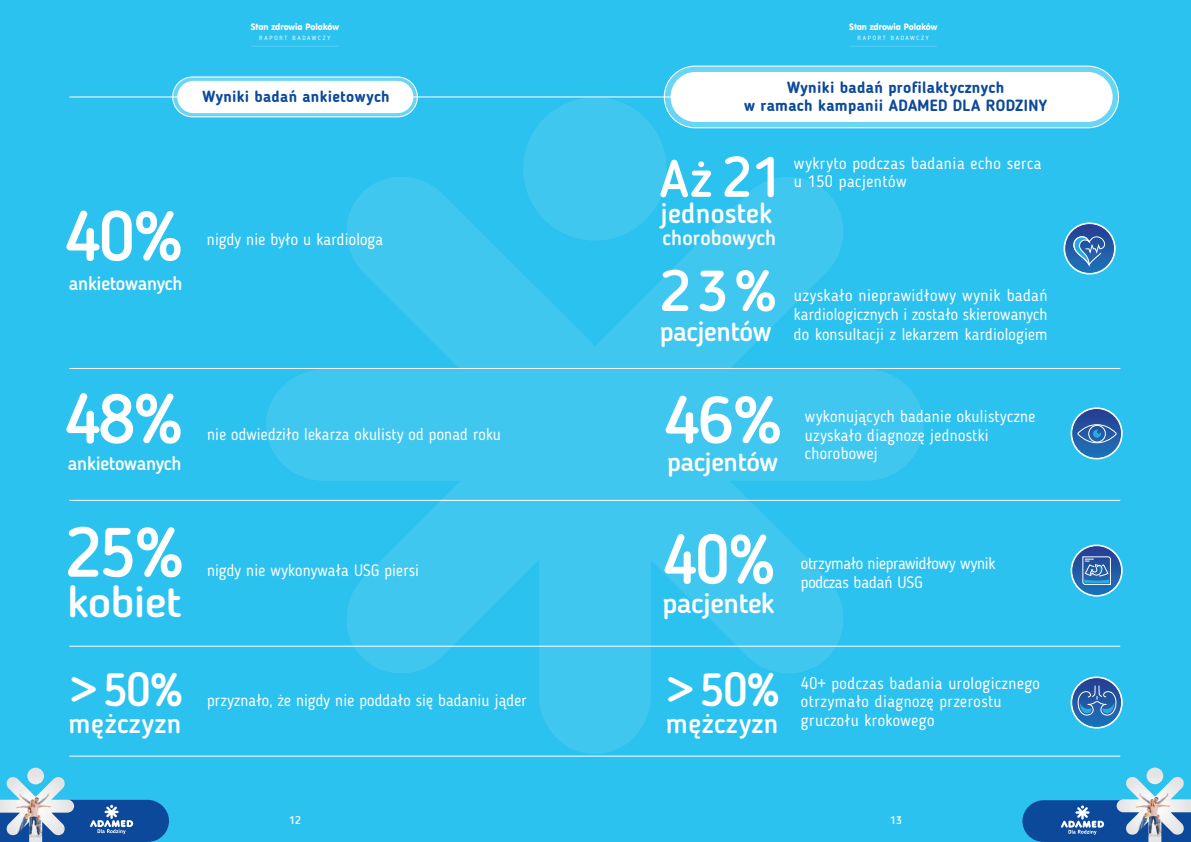
<style>
.page{position:relative;width:1191px;height:842px;background:#2cc2ef}
.page>*{position:absolute;margin:0;border:0;box-sizing:border-box;transform-origin:0 0}
.t1{font:500 69.1px "Blogger Sans";color:#fff}
.t2{font:500 68.4px "Blogger Sans";color:#fff;scale:.96 1}
.t3{font:500 65.6px "Blogger Sans";color:#fff;scale:1.05 1}
.t4{font:500 57.1px "Blogger Sans";color:#fff;scale:1.05 1}
.t5{font:500 52px "Blogger Sans";color:#fff}
.t6{font:500 46.4px "Blogger Sans";color:#fff}
.t7{font:500 43.3px "Blogger Sans";letter-spacing:-.015em;color:#fff;scale:1.08 1}
.t8{font:500 28.2px "Blogger Sans";letter-spacing:-.02em;color:#fff;scale:1.05 1}
.t9{font:500 28.1px "Blogger Sans";letter-spacing:.005em;color:#fff}
.t10{font:500 27.7px "Blogger Sans";letter-spacing:-.02em;color:#fff}
.t11{font:500 27.7px "Blogger Sans";letter-spacing:.02em;color:#fff}
.t12{font:500 26.2px "Blogger Sans";letter-spacing:-.02em;color:#fff;scale:1.05 1}
.t13{font:500 21px "Blogger Sans";letter-spacing:.005em;color:#fff}
.t14{font:500 19.1px "Blogger Sans";letter-spacing:-.015em;color:#fff}
.t15{font:16.5px/18.3px "Blogger Sans";letter-spacing:.01em;color:#fff;scale:.96 1}
.t16{font:16.5px/19.8px "Blogger Sans";letter-spacing:.01em;color:#fff;text-align:justify}
.t17{font:16.5px "Blogger Sans";letter-spacing:.03em;color:#fff;scale:.96 1}
.t18{font:16.5px/18.3px "Blogger Sans";letter-spacing:.03em;color:#fff}
.t19{font:16.5px "Blogger Sans";letter-spacing:-.02em;color:#fff}
.t20{font:16.5px "Blogger Sans";letter-spacing:-.015em;color:#fff}
.t21{font:700 16.2px/18px "Blogger Sans";letter-spacing:.02em;color:#0d499a;text-align:center}
.t22{font:700 16px "Blogger Sans";letter-spacing:.02em;color:#0d499a}
.t23{font:500 11px "Blogger Sans";color:#fff}
.t24{font:9px "VAG Rounded EU";color:#fff;scale:.95 1}
.t25{font:6px "Blogger Sans";letter-spacing:.28em;color:#fff}
.s1{font-size:56.2px}
.s2{font-weight:500;font-size:27.7px}
</style>
<div class="page">
<svg style="left:266px;top:98px;width:657px;height:656px;fill:#40c7f0"></svg>
<hr style="left:69px;top:756px;width:1051px;height:1px;background:#fff">
<hr style="left:69px;top:646px;width:1051px;height:1px;background:#fff">
<hr style="left:69px;top:500px;width:1051px;height:1px;background:#fff">
<hr style="left:69px;top:368px;width:1051px;height:1px;background:#fff">
<hr style="left:69px;top:97px;width:1040px;height:1px;background:#fff">
<svg style="left:173px;top:77px;width:244px;height:40px"></svg>
<div style="left:172px;top:77px;width:245px;height:40px;border:1px solid #fff;border-radius:20px"></div>
<div style="left:177px;top:81px;width:236px;height:32px;background:#fff;border-radius:16px"></div>
<svg style="left:1070px;top:407px;width:52px;height:52px"></svg>
<svg style="left:1071px;top:408px;width:50px;height:50px"></svg>
<div style="left:1071px;top:408px;width:51px;height:51px;border:1px solid #fff;border-radius:50%"></div>
<svg style="left:1077px;top:424px;width:40px;height:19px"></svg>
<svg style="left:1070px;top:544px;width:52px;height:53px"></svg>
<svg style="left:1071px;top:546px;width:50px;height:49px"></svg>
<div style="left:1071px;top:545px;width:51px;height:51px;border:1px solid #fff;border-radius:50%"></div>
<svg style="left:1082px;top:556px;width:29px;height:29px"></svg>
<svg style="left:1070px;top:676px;width:52px;height:53px"></svg>
<svg style="left:1071px;top:678px;width:50px;height:49px"></svg>
<div style="left:1071px;top:677px;width:51px;height:51px;border:1px solid #fff;border-radius:50%"></div>
<svg style="left:1077px;top:685px;width:40px;height:72px"></svg>
<div style="left:664px;top:66px;width:454px;height:62px;background:#6ad4f3;border-radius:31px"></div>
<div style="left:664px;top:66px;width:454px;height:62px;border:1px solid #fff;border-radius:31px"></div>
<div style="left:670px;top:72px;width:442px;height:50px;background:#fff;border-radius:25px"></div>
<svg style="left:1063px;top:222px;width:52px;height:53px"></svg>
<svg style="left:1064px;top:224px;width:50px;height:49px"></svg>
<div style="left:1064px;top:223px;width:51px;height:51px;border:1px solid #fff;border-radius:50%"></div>
<svg style="left:1073px;top:236px;width:32px;height:32px"></svg>
<img style="left:0;top:768px;width:74px;height:32px">
<svg style="left:0;top:800px;width:169px;height:42px;background:#517bb1"></svg>
<img style="left:1121px;top:767px;width:70px;height:33px">
<svg style="left:1022px;top:800px;width:169px;height:42px;background:#507bb1"></svg>
<svg style="left:849px;top:46px;width:87px;height:1px"></svg>
<svg style="left:251px;top:46px;width:87px;height:1px"></svg>
<p class="t24" style="left:251px;top:22px;width:94px">Stan zdrowia Polaków</p>
<p class="t25" style="left:259px;top:35px;width:73px">RAPORT BADAWCZY</p>
<p class="t22" style="left:202px;top:87px;width:189px">Wyniki badań ankietowych</p>
<h1 class="t1" style="left:64px;top:195px;width:120px">40%</h1>
<p class="t14" style="left:69px;top:272px;width:115px">ankietowanych</p>
<p class="t15" style="left:207px;top:230px;width:185px">nigdy nie było u kardiologa</p>
<p class="t24" style="left:849px;top:22px;width:94px">Stan zdrowia Polaków</p>
<p class="t25" style="left:857px;top:35px;width:73px">RAPORT BADAWCZY</p>
<p class="t21" style="left:744px;top:78px;width:304px">Wyniki badań profilaktycznych<br>w ramach kampanii ADAMED DLA RODZINY</p>
<h3 class="t5" style="left:659px;top:148px;width:124px">Aż <span class="s1">21</span></h3>
<h3 class="t9" style="left:660px;top:197px;width:113px">jednostek</h3>
<p class="t13" style="left:662px;top:226px;width:115px">chorobowych</p>
<h3 class="t4" style="left:659px;top:257px;width:114px">23%</h3>
<h3 class="t10" style="left:660px;top:314px;width:113px">pacjentów</h3>
<p class="t18" style="left:794px;top:154px;width:249px">wykryto podczas badania echo serca u 150 pacjentów</p>
<p class="t16" style="left:794px;top:285px;width:255px">uzyskało nieprawidłowy wynik badań kardiologicznych i zostało skierowanych do konsultacji z lekarzem kardiologiem</p>
<h1 class="t1" style="left:64px;top:377px;width:120px">48%</h1>
<h3 class="t3" style="left:663px;top:381px;width:115px">46%</h3>
<h3 class="t12" style="left:667px;top:446px;width:107px">pacjentów</h3>
<p class="t15" style="left:207px;top:425px;width:308px">nie odwiedziło lekarza okulisty od ponad roku</p>
<p class="t14" style="left:68px;top:452px;width:115px">ankietowanych</p>
<h1 class="t1" style="left:65px;top:511px;width:120px">25%</h1>
<h3 class="t7" style="left:67px;top:576px;width:107px">kobiet</h3>
<p class="t15" style="left:207px;top:561px;width:222px">nigdy nie wykonywała USG piersi</p>
<h2 class="t2" style="left:662px;top:519px;width:119px">40%</h2>
<h3 class="t8" style="left:662px;top:586px;width:108px">pacjentek</h3>
<p class="t15" style="left:805px;top:407px;width:241px">wykonujących badanie okulistyczne uzyskało diagnozę jednostki chorobowej</p>
<p class="t19" style="left:801px;top:554px;width:196px">otrzymało nieprawidłowy wynik</p>
<p class="t20" style="left:801px;top:572px;width:123px">podczas badań USG</p>
<h3 class="t6" style="left:69px;top:662px;width:116px">&gt;50%</h3>
<h3 class="t11" style="left:69px;top:706px;width:114px">mężczyzn</h3>
<p class="t15" style="left:207px;top:691px;width:335px">przyznało, że nigdy nie poddało się badaniu jąder</p>
<h3 class="t6" style="left:665px;top:662px;width:116px">&gt;50%</h3>
<p class="t17" style="left:801px;top:673px;width:250px">40+ podczas badania urologicznego</p>
<p class="t17" style="left:801px;top:692px;width:210px">otrzymało diagnozę przerostu</p>
<p class="t17" style="left:665px;top:710px;width:281px"><span class="s2">mężczyzn</span> gruczołu krokowego</p>
<p class="t23" style="left:289px;top:813px;width:13px">12</p>
<p class="t23" style="left:890px;top:813px;width:13px">13</p>
</div>
